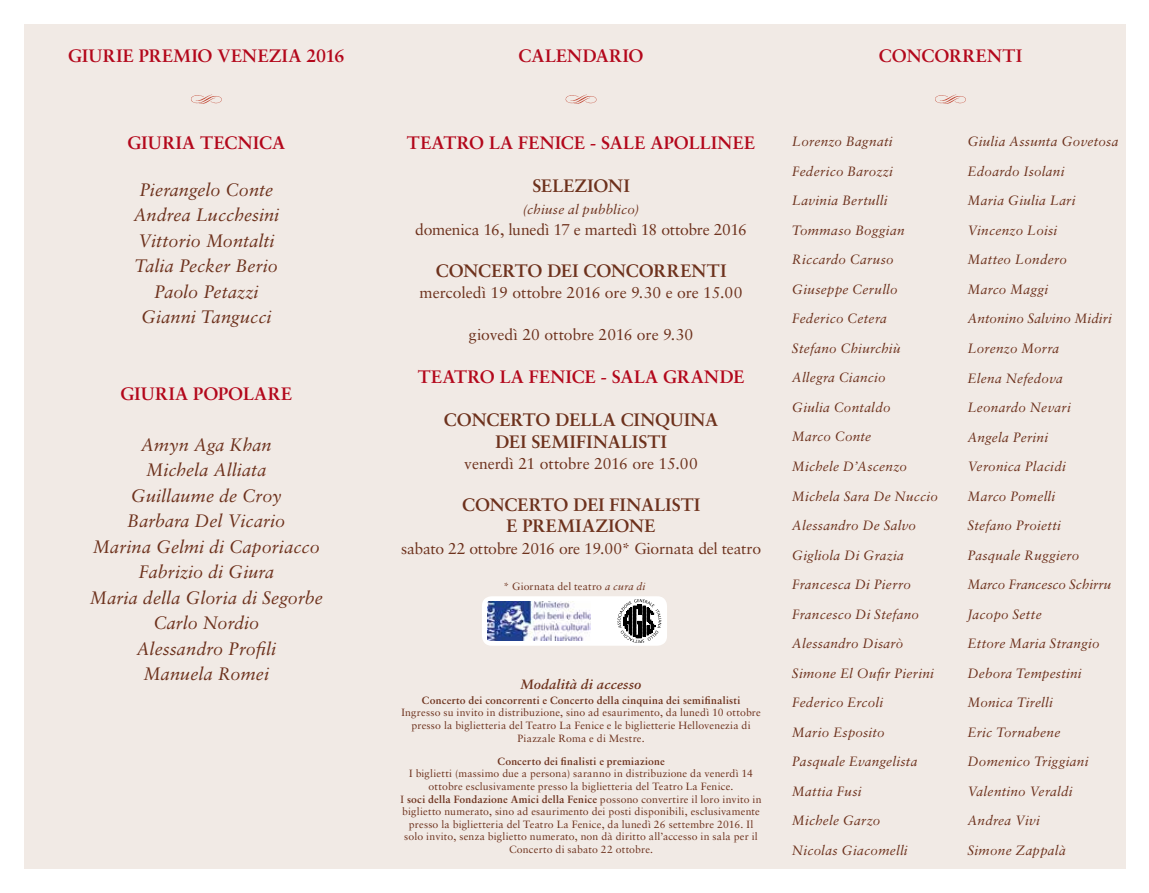
<style>
.page{position:relative;width:1149px;height:893px;background:#fff}
.page>*{position:absolute;margin:0;border:0;box-sizing:border-box;transform-origin:0 0}
.t1{font:italic 18px/25.5px "Sabon LT Std";letter-spacing:.005em;color:#6d311c;text-align:center}
.t2{font:700 18px "Sabon LT Std";color:#b3071b}
.t3{font:700 18px/21.6px "Sabon LT Std";letter-spacing:.005em;color:#6d311c}
.t4{font:15.75px "Sabon LT Std";letter-spacing:-.015em;color:#6d311c}
.t5{font:15.75px "Sabon LT Std";letter-spacing:-.05em;color:#6d311c}
.t6{font:15.75px "Sabon LT Std";letter-spacing:.005em;color:#6d311c}
.t7{font:italic 13.5px/29.5px "Sabon LT Std";letter-spacing:.02em;color:#6d311c}
.t8{font:italic 700 13.5px "Sabon LT Std";letter-spacing:.015em;color:#6d311c}
.t9{font:10.5px/12.6px "Sabon LT Std";letter-spacing:.02em;color:#6d311c;text-align:center}
.t10{font:700 10.5px "Sabon LT Std";letter-spacing:.015em;color:#6d311c}
.s1{font-style:italic}
.s2{font-weight:700}
</style>
<div class="page">
<div style="left:24px;top:24px;width:1100px;height:844px;background:#f1eae5"></div>
<svg style="left:191px;top:95px;width:31px;height:9px"></svg>
<svg style="left:565px;top:95px;width:31px;height:9px"></svg>
<svg style="left:935px;top:95px;width:30px;height:9px"></svg>
<div style="left:482px;top:596px;width:184px;height:50px;background:#fff;border-radius:10px"></div>
<img style="left:487px;top:602px;width:103px;height:38px">
<svg style="left:617px;top:599px;width:44px;height:44px"></svg>
<h1 class="t2" style="left:68px;top:45px;width:46px">GIURIE</h1>
<h1 class="t2" style="left:139px;top:45px;width:13px">PRE</h1>
<h1 class="t2" style="left:173px;top:45px;width:71px">MIO VENEZIA</h1>
<h1 class="t2" style="left:306px;top:45px;width:40px">2016</h1>
<h1 class="t2" style="left:127px;top:131px;width:47px">GIURIA</h1>
<h1 class="t2" style="left:200px;top:131px;width:14px">TECNICA</h1>
<h1 class="t1" style="left:133px;top:177px;width:147px">Pierangelo Conte<br>Andrea Lucchesini<br>Vittorio Montalti<br>Talia Pecker Berio<br>Paolo Petazzi<br>Gianni Tangucci</h1>
<h1 class="t2" style="left:120px;top:382px;width:47px">GIURIA</h1>
<h1 class="t2" style="left:193px;top:382px;width:14px">POPOLARE</h1>
<h1 class="t1" style="left:90px;top:432px;width:234px">Amyn Aga Khan<br>Michela Alliata<br>Guillaume de Croy<br>Barbara Del Vicario<br>Marina Gelmi di Caporiacco<br>Fabrizio di Giura<br>Maria della Gloria di Segorbe<br>Carlo Nordio<br>Alessandro Profili<br>Manuela Romei</h1>
<h1 class="t2" style="left:518px;top:45px;width:14px">CALEN</h1>
<h1 class="t2" style="left:582px;top:45px;width:26px">DARIO</h1>
<h1 class="t2" style="left:407px;top:131px;width:14px">TEATRO</h1>
<h1 class="t2" style="left:489px;top:131px;width:52px">LA FENICE</h1>
<h1 class="t2" style="left:590px;top:131px;width:23px">- SALE</h1>
<h1 class="t2" style="left:650px;top:131px;width:13px">APOLLINEE</h1>
<h1 class="t3" style="left:532px;top:175px;width:98px">SelezionI</h1>
<p class="t7" style="left:523px;top:194px;width:118px">(chiuse al pubblico)</p>
<p class="t5" style="left:415px;top:220px;width:333px">domenica 16, lunedì 17 e martedì 18 ottobre 2016</p>
<h1 class="t3" style="left:435px;top:259px;width:292px">Concerto dei Concorrenti</h1>
<p class="t4" style="left:419px;top:283px;width:324px">mercoledì 19 ottobre 2016 ore 9.30 e ore 15.00</p>
<p class="t6" style="left:468px;top:325px;width:226px">giovedì 20 ottobre 2016 ore 9.30</p>
<h1 class="t2" style="left:417px;top:365px;width:14px">TEATRO</h1>
<h1 class="t2" style="left:499px;top:365px;width:52px">LA FENICE</h1>
<h1 class="t2" style="left:600px;top:365px;width:24px">- SALA</h1>
<h1 class="t2" style="left:663px;top:365px;width:29px">GRAN</h1>
<h1 class="t2" style="left:719px;top:365px;width:26px">DE</h1>
<h1 class="t3" style="left:444px;top:408px;width:15px">CONCERTO</h1>
<h1 class="t3" style="left:555px;top:408px;width:27px">DELLA</h1>
<h1 class="t3" style="left:620px;top:408px;width:13px">CIN</h1>
<h1 class="t3" style="left:654px;top:408px;width:42px">QUINA</h1>
<h1 class="t3" style="left:495px;top:430px;width:103px">DEI SEMIFINALISTI</h1>
<p class="t4" style="left:464px;top:454px;width:235px">venerdì 21 ottobre 2016 ore 15.00</p>
<h1 class="t3" style="left:506px;top:493px;width:195px;text-indent:-45px">Concerto dei finalisti<br>E PRE</h1>
<h1 class="t3" style="left:557px;top:515px;width:31px">MIAZIONE</h1>
<p class="t4" style="left:401px;top:539px;width:361px">sabato 22 ottobre 2016 ore 19.00* Giornata del teatro</p>
<p class="t9" style="left:503px;top:580px;width:144px">* Giornata del teatro <span class="s1">a cura di</span></p>
<p class="t8" style="left:520px;top:676px;width:122px">Modalità di accesso</p>
<p class="t10" style="left:422px;top:694px;width:320px">Concerto dei concorrenti e Concerto della cinquina dei semifinalisti</p>
<p class="t9" style="left:401px;top:706px;width:361px">Ingresso su invito in distribuzione, sino ad esaurimento, da lunedì 10 ottobre presso la biglietteria del Teatro La Fenice e le biglietterie Hellovenezia di<br>Piazzale Roma e di Mestre.</p>
<p class="t10" style="left:497px;top:754px;width:169px">Concerto dei finalisti e premiazione</p>
<p class="t9" style="left:400px;top:767px;width:362px">I biglietti (massimo due a persona) saranno in distribuzione da venerdì 14 ottobre esclusivamente presso la biglietteria del Teatro La Fenice.<br>I <span class="s2">soci della Fondazione Amici della Fenice</span> possono convertire il loro invito in biglietto numerato, sino ad esaurimento dei posti disponibili, esclusivamente presso la biglietteria del Teatro La Fenice, da lunedì 26 settembre 2016. Il solo invito, senza biglietto numerato, non dà diritto all’accesso in sala per il Concerto di sabato 22 ottobre.</p>
<h1 class="t2" style="left:878px;top:45px;width:14px">CONCORRENTI</h1>
<p class="t7" style="left:791px;top:127px;width:147px">Lorenzo Bagnati<br>Federico Barozzi<br>Lavinia Bertulli<br>Tommaso Boggian<br>Riccardo Caruso<br>Giuseppe Cerullo<br>Federico Cetera<br>Stefano Chiurchiù<br>Allegra Ciancio<br>Giulia Contaldo<br>Marco Conte<br>Michele D’Ascenzo<br>Michela Sara De Nuccio<br>Alessandro De Salvo<br>Gigliola Di Grazia<br>Francesca Di Pierro<br>Francesco Di Stefano<br>Alessandro Disarò<br>Simone El Oufir Pierini<br>Federico Ercoli<br>Mario Esposito<br>Pasquale Evangelista<br>Mattia Fusi<br>Michele Garzo<br>Nicolas Giacomelli</p>
<p class="t7" style="left:967px;top:127px;width:152px">Giulia Assunta Govetosa<br>Edoardo Isolani<br>Maria Giulia Lari<br>Vincenzo Loisi<br>Matteo Londero<br>Marco Maggi<br>Antonino Salvino Midiri<br>Lorenzo Morra<br>Elena Nefedova<br>Leonardo Nevari<br>Angela Perini<br>Veronica Placidi<br>Marco Pomelli<br>Stefano Proietti<br>Pasquale Ruggiero<br>Marco Francesco Schirru<br>Jacopo Sette<br>Ettore Maria Strangio<br>Debora Tempestini<br>Monica Tirelli<br>Eric Tornabene<br>Domenico Triggiani<br>Valentino Veraldi<br>Andrea Vivi<br>Simone Zappalà</p>
</div>
